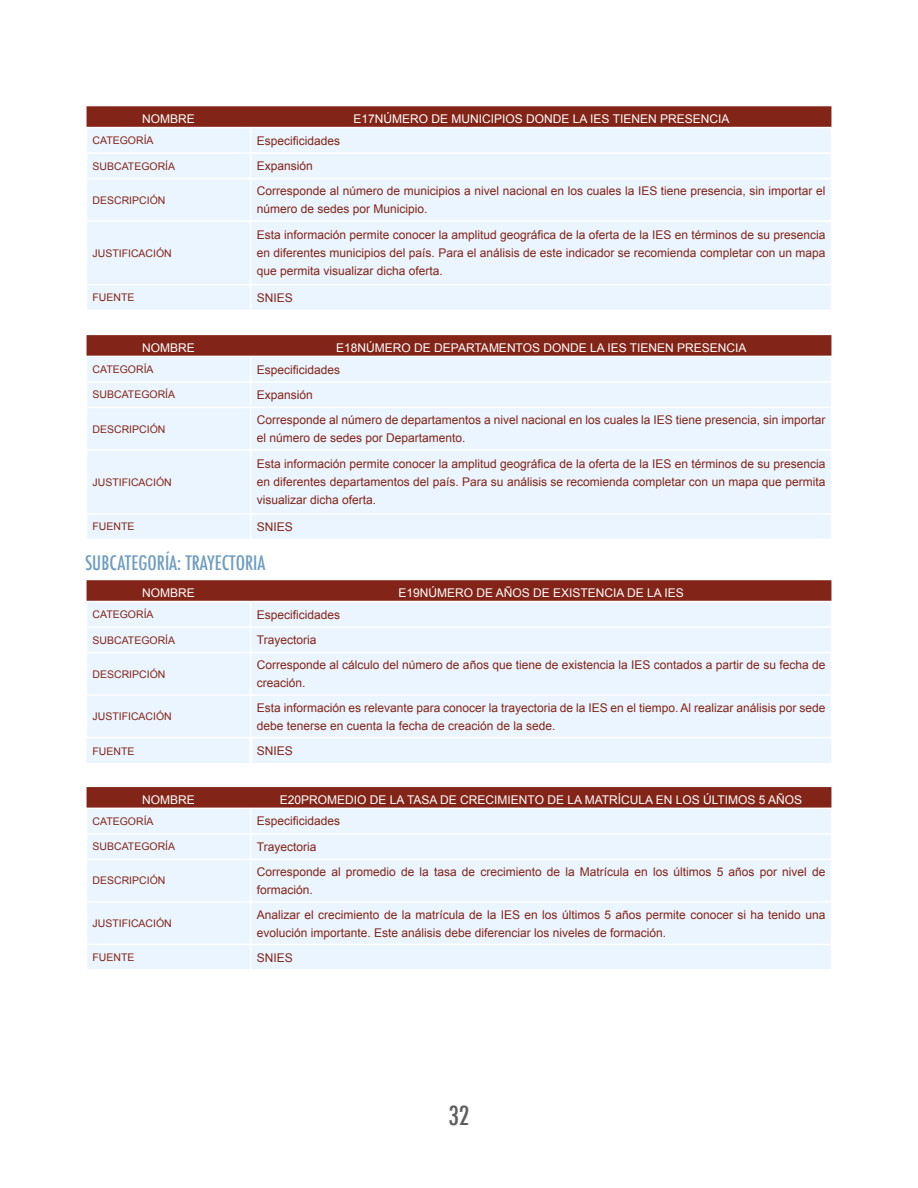
<style>
.page{position:relative;width:918px;height:1188px;background:#fff}
.page>*{position:absolute;margin:0;border:0;box-sizing:border-box;transform-origin:0 0}
.t1{font:500 condensed 25.5px "Futura";color:#5e5e5e}
.TITULOS_subcategoría{font:500 condensed 19.5px "Futura";color:#709ebf}
.DEFINICIÓN{font:12px/18px "Arial";color:#822417}
.DEFINICIÓN-2{font:12px "Arial";color:#fff}
.DEFINICIÓN-3{font:10.5px "Arial";color:#822417}
</style>
<div class="page">
<div style="left:87px;top:179px;width:744px;height:131px;background:#ebf5ff"></div>
<svg style="left:86px;top:106px;width:746px;height:72px;background:#cebabc"></svg>
<hr style="left:250px;top:179px;width:2px;height:41px;background:#fff">
<hr style="left:86px;top:220px;width:165px;height:2px;background:#fff">
<hr style="left:251px;top:220px;width:581px;height:2px;background:#fff">
<hr style="left:250px;top:222px;width:2px;height:62px;background:#fff">
<hr style="left:86px;top:284px;width:165px;height:2px;background:#fff">
<hr style="left:251px;top:284px;width:581px;height:2px;background:#fff">
<hr style="left:250px;top:286px;width:2px;height:24px;background:#fff">
<div style="left:87px;top:408px;width:744px;height:130px;background:#ebf5ff"></div>
<svg style="left:86px;top:335px;width:746px;height:72px;background:#cebabc"></svg>
<hr style="left:250px;top:408px;width:2px;height:41px;background:#fff">
<hr style="left:86px;top:449px;width:165px;height:2px;background:#fff">
<hr style="left:251px;top:449px;width:581px;height:2px;background:#fff">
<hr style="left:250px;top:451px;width:2px;height:62px;background:#fff">
<hr style="left:86px;top:513px;width:165px;height:1px;background:#fff">
<hr style="left:251px;top:513px;width:581px;height:1px;background:#fff">
<hr style="left:250px;top:514px;width:2px;height:24px;background:#fff">
<div style="left:87px;top:653px;width:744px;height:110px;background:#ebf5ff"></div>
<hr style="left:249px;top:738px;width:3px;height:25px;background:#fff">
<svg style="left:86px;top:580px;width:746px;height:72px;background:#ceb9bc"></svg>
<hr style="left:250px;top:653px;width:2px;height:41px;background:#fff">
<hr style="left:86px;top:694px;width:165px;height:2px;background:#fff">
<hr style="left:251px;top:694px;width:581px;height:2px;background:#fff">
<hr style="left:250px;top:696px;width:2px;height:41px;background:#fff">
<hr style="left:86px;top:737px;width:165px;height:1px;background:#fff">
<hr style="left:251px;top:737px;width:581px;height:1px;background:#fff">
<div style="left:87px;top:860px;width:744px;height:109px;background:#ebf5ff"></div>
<svg style="left:86px;top:787px;width:746px;height:72px;background:#ceb9bc"></svg>
<hr style="left:250px;top:860px;width:2px;height:41px;background:#fff">
<hr style="left:86px;top:901px;width:165px;height:2px;background:#fff">
<hr style="left:251px;top:901px;width:581px;height:2px;background:#fff">
<hr style="left:250px;top:903px;width:2px;height:41px;background:#fff">
<hr style="left:86px;top:944px;width:165px;height:1px;background:#fff">
<hr style="left:251px;top:944px;width:581px;height:1px;background:#fff">
<hr style="left:250px;top:945px;width:2px;height:24px;background:#fff">
<p class="DEFINICIÓN-2" style="left:142px;top:111px;width:54px">NOMBRE</p>
<p class="DEFINICIÓN-2" style="left:354px;top:111px;width:377px">E17NÚMERO DE MUNICIPIOS DONDE LA IES TIENEN PRESENCIA</p>
<p class="DEFINICIÓN-3" style="left:93px;top:134px;width:63px">CATEGORÍA</p>
<p class="DEFINICIÓN" style="left:257px;top:132px;width:85px">Especificidades</p>
<p class="DEFINICIÓN-3" style="left:93px;top:159px;width:84px">SUBCATEGORÍA</p>
<p class="DEFINICIÓN" style="left:257px;top:157px;width:58px">Expansión</p>
<p class="DEFINICIÓN-3" style="left:93px;top:193px;width:74px">DESCRIPCIÓN</p>
<p class="DEFINICIÓN" style="left:257px;top:182px;width:570px">Corresponde al número de municipios a nivel nacional en los cuales la IES tiene presencia, sin importar el número de sedes por Municipio.</p>
<p class="DEFINICIÓN-3" style="left:93px;top:246px;width:81px">JUSTIFICACIÓN</p>
<p class="DEFINICIÓN" style="left:257px;top:226px;width:570px;text-align:justify">Esta información permite conocer la amplitud geográfica de la oferta de la IES en términos de su presencia en diferentes municipios del país. Para el análisis de este indicador se recomienda completar con un mapa que permita visualizar dicha oferta.</p>
<p class="DEFINICIÓN-3" style="left:93px;top:291px;width:43px">FUENTE</p>
<p class="DEFINICIÓN" style="left:257px;top:289px;width:38px">SNIES</p>
<p class="DEFINICIÓN-2" style="left:142px;top:340px;width:54px">NOMBRE</p>
<p class="DEFINICIÓN-2" style="left:336px;top:340px;width:412px">E18NÚMERO DE DEPARTAMENTOS DONDE LA IES TIENEN PRESENCIA</p>
<p class="DEFINICIÓN-3" style="left:93px;top:362px;width:63px">CATEGORÍA</p>
<p class="DEFINICIÓN" style="left:257px;top:360px;width:85px">Especificidades</p>
<p class="DEFINICIÓN-3" style="left:93px;top:388px;width:84px">SUBCATEGORÍA</p>
<p class="DEFINICIÓN" style="left:257px;top:386px;width:58px">Expansión</p>
<p class="DEFINICIÓN-3" style="left:93px;top:422px;width:74px">DESCRIPCIÓN</p>
<p class="DEFINICIÓN" style="left:257px;top:411px;width:570px">Corresponde al número de departamentos a nivel nacional en los cuales la IES tiene presencia, sin importar el número de sedes por Departamento.</p>
<p class="DEFINICIÓN-3" style="left:93px;top:475px;width:81px">JUSTIFICACIÓN</p>
<p class="DEFINICIÓN" style="left:257px;top:455px;width:570px;text-align:justify">Esta información permite conocer la amplitud geográfica de la oferta de la IES en términos de su presencia en diferentes departamentos del país. Para su análisis se recomienda completar con un mapa que permita visualizar dicha oferta.</p>
<p class="DEFINICIÓN-3" style="left:93px;top:520px;width:43px">FUENTE</p>
<p class="DEFINICIÓN" style="left:257px;top:518px;width:38px">SNIES</p>
<p class="TITULOS_subcategoría" style="left:85px;top:550px;width:182px">SUBCATEGORÍA: TRAYECTORIA</p>
<p class="DEFINICIÓN-2" style="left:142px;top:585px;width:54px">NOMBRE</p>
<p class="DEFINICIÓN-2" style="left:398px;top:585px;width:287px">E19NÚMERO DE AÑOS DE EXISTENCIA DE LA IES</p>
<p class="DEFINICIÓN-3" style="left:93px;top:608px;width:63px">CATEGORÍA</p>
<p class="DEFINICIÓN" style="left:257px;top:606px;width:85px">Especificidades</p>
<p class="DEFINICIÓN-3" style="left:93px;top:633px;width:84px">SUBCATEGORÍA</p>
<p class="DEFINICIÓN" style="left:257px;top:631px;width:61px">Trayectoria</p>
<p class="DEFINICIÓN-3" style="left:93px;top:667px;width:74px">DESCRIPCIÓN</p>
<p class="DEFINICIÓN" style="left:257px;top:656px;width:570px">Corresponde al cálculo del número de años que tiene de existencia la IES contados a partir de su fecha de creación.</p>
<p class="DEFINICIÓN-3" style="left:93px;top:710px;width:81px">JUSTIFICACIÓN</p>
<p class="DEFINICIÓN" style="left:257px;top:699px;width:570px">Esta información es relevante para conocer la trayectoria de la IES en el tiempo. Al realizar análisis por sede debe tenerse en cuenta la fecha de creación de la sede.</p>
<p class="DEFINICIÓN-3" style="left:93px;top:744px;width:43px">FUENTE</p>
<p class="DEFINICIÓN" style="left:257px;top:742px;width:38px">SNIES</p>
<p class="DEFINICIÓN-2" style="left:142px;top:792px;width:54px">NOMBRE</p>
<p class="DEFINICIÓN-2" style="left:280px;top:792px;width:524px">E20PROMEDIO DE LA TASA DE CRECIMIENTO DE LA MATRÍCULA EN LOS ÚLTIMOS 5 AÑOS</p>
<p class="DEFINICIÓN-3" style="left:93px;top:814px;width:63px">CATEGORÍA</p>
<p class="DEFINICIÓN" style="left:257px;top:812px;width:85px">Especificidades</p>
<p class="DEFINICIÓN-3" style="left:93px;top:840px;width:84px">SUBCATEGORÍA</p>
<p class="DEFINICIÓN" style="left:257px;top:838px;width:61px">Trayectoria</p>
<p class="DEFINICIÓN-3" style="left:93px;top:874px;width:74px">DESCRIPCIÓN</p>
<p class="DEFINICIÓN" style="left:257px;top:863px;width:570px">Corresponde al promedio de la tasa de crecimiento de la Matrícula en los últimos 5 años por nivel de formación.</p>
<p class="DEFINICIÓN-3" style="left:93px;top:916px;width:81px">JUSTIFICACIÓN</p>
<p class="DEFINICIÓN" style="left:257px;top:905px;width:570px">Analizar el crecimiento de la matrícula de la IES en los últimos 5 años permite conocer si ha tenido una evolución importante. Este análisis debe diferenciar los niveles de formación.</p>
<p class="DEFINICIÓN-3" style="left:93px;top:950px;width:43px">FUENTE</p>
<p class="DEFINICIÓN" style="left:257px;top:948px;width:38px">SNIES</p>
<h1 class="t1" style="left:448px;top:1100px;width:23px">32</h1>
</div>
